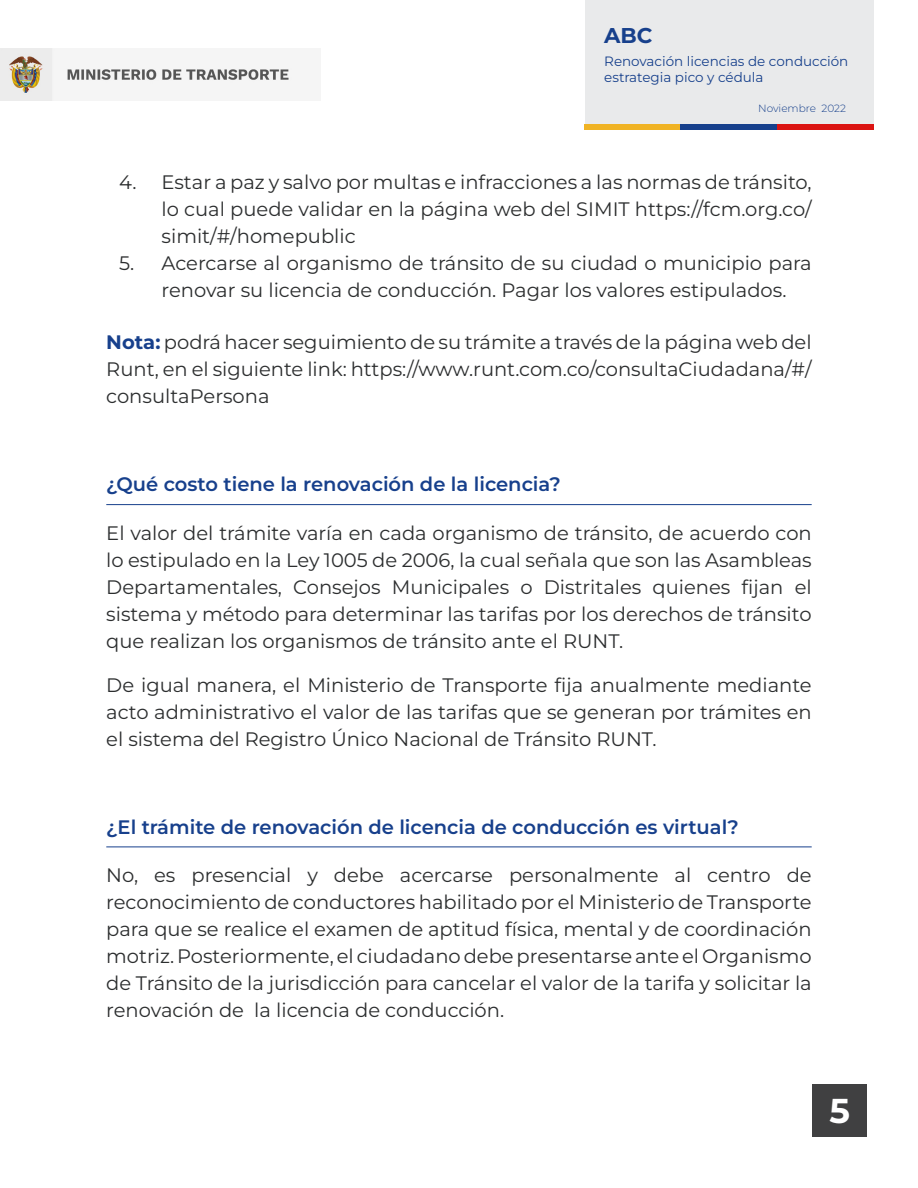
<style>
.page{position:relative;width:918px;height:1188px;background:#fff}
.page>*{position:absolute;margin:0;border:0;box-sizing:border-box;transform-origin:0 0}
.t1{font:700 34.5px "Montserrat";color:#fff}
.t2{font:700 21.45px "Montserrat";color:#17408c}
.Parrafo{font:19.5px/27px "Montserrat";color:#2c2e2f;text-align:justify}
.Pregunta{font:600 19.5px "Montserrat";color:#17408c}
.t3{font:13.5px/16.2px "Montserrat";color:#17408c}
.t4{font:300 10.5px "Montserrat";color:#17408c}
.s1{font-weight:700;color:#17408c}
</style>
<div class="page">
<div style="left:813px;top:1085px;width:54px;height:52px;background:#404041"></div>
<div style="left:585px;top:0;width:288px;height:129px;background:#e9eaeb"></div>
<img style="left:0;top:49px;width:292px;height:52px">
<div style="left:584px;top:124px;width:97px;height:5px;background:#f0b324"></div>
<div style="left:681px;top:124px;width:96px;height:5px;background:#17408c"></div>
<div style="left:777px;top:124px;width:97px;height:5px;background:#db1412"></div>
<hr style="left:106px;top:504px;width:706px;height:1px;background:#17408c">
<hr style="left:106px;top:847px;width:706px;height:1px;background:#17408c">
<p class="t2" style="left:604px;top:21px;width:50px">ABC</p>
<p class="t3" style="left:604px;top:52px;width:246px">Renovación licencias de conducción estrategia pico y cédula</p>
<p class="t4" style="left:758px;top:101px;width:89px">Noviembre 2022</p>
<p class="Parrafo" style="left:162px;top:168px;width:652px;text-indent:-43px">4. Estar a paz y salvo por multas e infracciones a las normas de tránsito, lo cual puede validar en la página web del SIMIT https://fcm.org.co/ simit/#/homepublic</p>
<p class="Parrafo" style="left:162px;top:249px;width:652px;text-indent:-43px">5. Acercarse al organismo de tránsito de su ciudad o municipio para renovar su licencia de conducción. Pagar los valores estipulados.</p>
<p class="Parrafo" style="left:106px;top:329px;width:707px"><span class="s1">Nota:</span> podrá hacer seguimiento de su trámite a través de la página web del Runt, en el siguiente link: https://www.runt.com.co/consultaCiudadana/#/ consultaPersona</p>
<p class="Pregunta" style="left:106px;top:472px;width:456px">¿Qué costo tiene la renovación de la licencia?</p>
<p class="Parrafo" style="left:106px;top:519px;width:707px">El valor del trámite varía en cada organismo de tránsito, de acuerdo con lo estipulado en la Ley 1005 de 2006, la cual señala que son las Asambleas Departamentales, Consejos Municipales o Distritales quienes fijan el sistema y método para determinar las tarifas por los derechos de tránsito que realizan los organismos de tránsito ante el RUNT.</p>
<p class="Parrafo" style="left:106px;top:671px;width:707px">De igual manera, el Ministerio de Transporte fija anualmente mediante acto administrativo el valor de las tarifas que se generan por trámites en el sistema del Registro Único Nacional de Tránsito RUNT.</p>
<p class="Pregunta" style="left:106px;top:814px;width:634px">¿El trámite de renovación de licencia de conducción es virtual?</p>
<p class="Parrafo" style="left:106px;top:861px;width:707px">No, es presencial y debe acercarse personalmente al centro de reconocimiento de conductores habilitado por el Ministerio de Transporte para que se realice el examen de aptitud física, mental y de coordinación motriz. Posteriormente, el ciudadano debe presentarse ante el Organismo de Tránsito de la jurisdicción para cancelar el valor de la tarifa y solicitar la renovación de la licencia de conducción.</p>
<h1 class="t1" style="left:830px;top:1088px;width:22px">5</h1>
</div>
